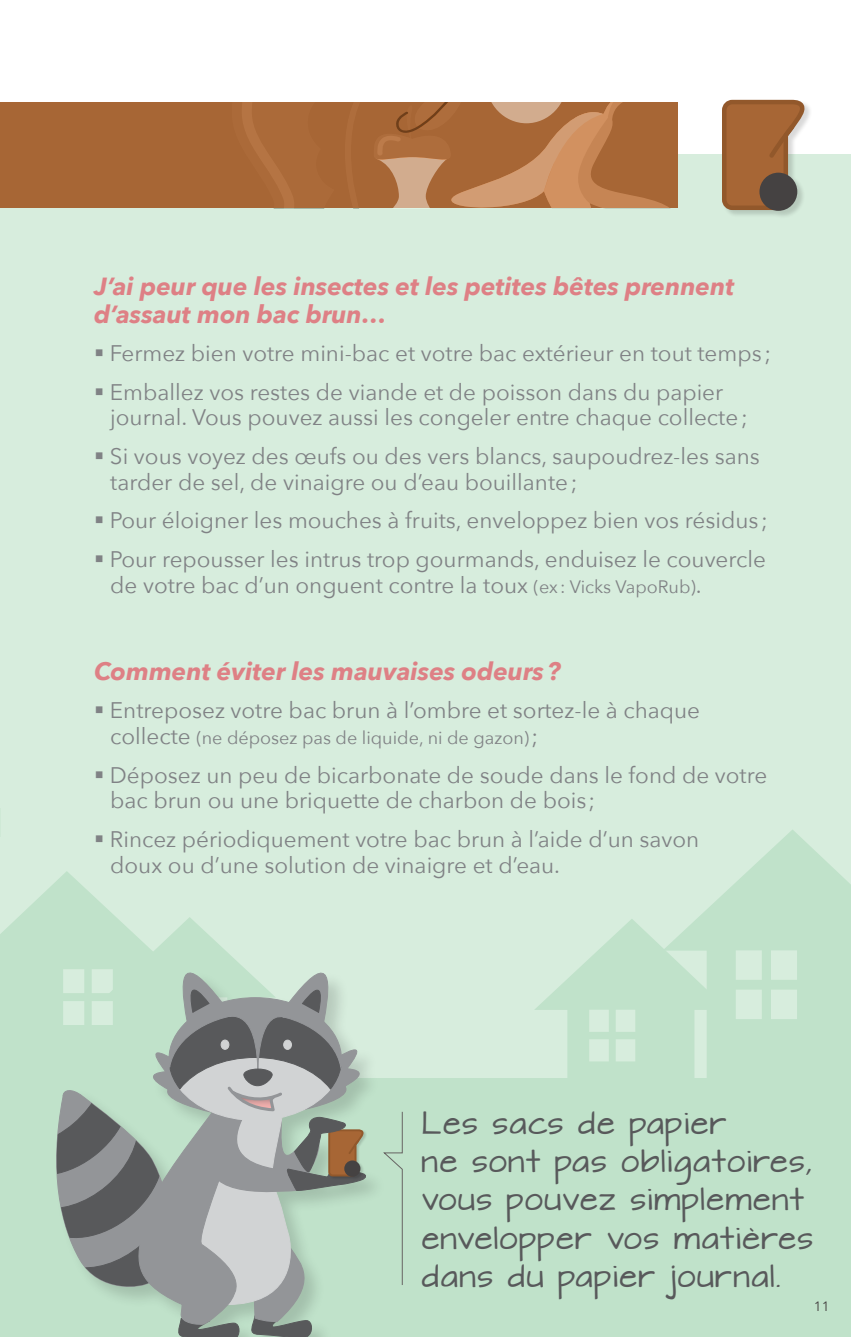
<style>
.page{position:relative;width:851px;height:1337px;background:#fff}
.page>*{position:absolute;margin:0;border:0;box-sizing:border-box;transform-origin:0 0}
.t1{font:27px/38.2px "Architects Daughter";letter-spacing:.06em;color:#58595b}
.t2{font:italic 700 24.75px/28.1px "Avenir Next";color:#de8085}
.t3{font:22.5px/25.9px "Avenir Next";color:#808285}
.t4{font:18px "Avenir Next";color:#808285}
.t5{font:13.5px "Avenir Next";color:#454242}
.s1{font-size:18px}
.s2{font-size:22.5px}
</style>
<div class="page">
<div style="left:0;top:154px;width:850px;height:1182px;background:#d7eddd"></div>
<svg style="left:698px;top:830px;width:152px;height:248px;fill:#c0e2ca"></svg>
<svg style="left:535px;top:918px;width:193px;height:160px;fill:#c0e2ca"></svg>
<div style="left:0;top:1078px;width:850px;height:258px;background:#c0e2ca"></div>
<div style="left:0;top:102px;width:677px;height:106px;background:#a76635"></div>
<svg style="left:242px;top:102px;width:427px;height:106px"></svg>
<div style="left:722px;top:100px;width:89px;height:119px;background:#000;opacity:.15"></div>
<svg style="left:722px;top:99px;width:85px;height:113px"></svg>
<svg style="left:388px;top:1111px;width:15px;height:174px"></svg>
<div style="left:54px;top:971px;width:334px;height:365px;background:#000;opacity:.15"></div>
<svg style="left:0;top:871px;width:367px;height:465px"></svg>
<p class="t2" style="left:94px;top:271px;width:641px">J’ai peur que les insectes et les petites bêtes prennent d’assaut mon bac brun…</p>
<p class="t3" style="left:94px;top:339px;width:678px">▪ Fermez bien votre mini-bac et votre bac extérieur en tout temps ;</p>
<p class="t3" style="left:110px;top:378px;width:639px;text-indent:-16px">▪ Emballez vos restes de viande et de poisson dans du papier journal. Vous pouvez aussi les congeler entre chaque collecte;</p>
<p class="t3" style="left:110px;top:442px;width:651px;text-indent:-16px">▪ Si vous voyez des œufs ou des vers blancs, saupoudrez-les sans tarder de sel, de vinaigre ou d’eau bouillante;</p>
<p class="t3" style="left:94px;top:506px;width:675px">▪ Pour éloigner les mouches à fruits, enveloppez bien vos résidus ;</p>
<p class="t3" style="left:110px;top:545px;width:657px;text-indent:-16px">▪ Pour repousser les intrus trop gourmands, enduisez le couvercle de votre bac d’un onguent contre la toux <span class="s1">(ex : Vicks VapoRub)</span>.</p>
<p class="t2" style="left:94px;top:656px;width:468px">Comment éviter les mauvaises odeurs?</p>
<p class="t3" style="left:94px;top:696px;width:607px">▪ Entreposez votre bac brun à l’ombre et sortez-le à chaque</p>
<p class="t4" style="left:110px;top:722px;width:429px"><span class="s2">collecte</span> (ne déposez pas de liquide, ni de gazon)<span class="s2">;</span></p>
<p class="t3" style="left:110px;top:761px;width:658px;text-indent:-16px">▪ Déposez un peu de bicarbonate de soude dans le fond de votre bac brun ou une briquette de charbon de bois;</p>
<p class="t3" style="left:110px;top:825px;width:590px;text-indent:-16px">▪ Rincez périodiquement votre bac brun à l’aide d’un savon doux ou d’une solution de vinaigre et d’eau.</p>
<p class="t1" style="left:422px;top:1106px;width:392px">Les sacs de papier<br>ne sont pas obligatoires, vous pouvez simplement envelopper vos matières dans du papier journal.</p>
<p class="t5" style="left:814px;top:1294px;width:17px">11</p>
</div>
